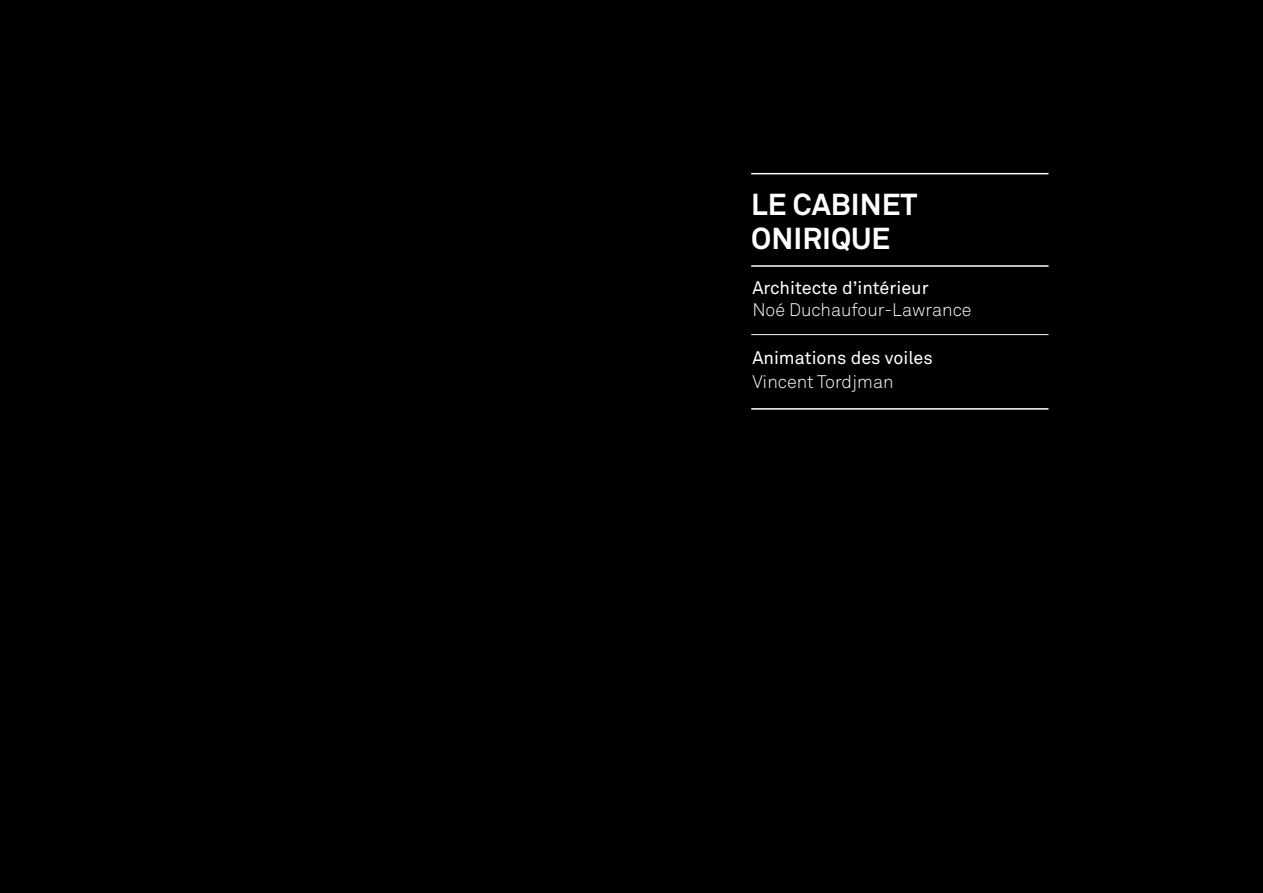
<style>
.page{position:relative;width:1263px;height:893px;background:#000}
.page>*{position:absolute;margin:0;border:0;box-sizing:border-box;transform-origin:0 0}
.t1{font:700 30px/33.5px "Akkurat";color:#fff}
.t2{font:18px "Akkurat";color:#fff}
.t3{font:300 18px "Akkurat";color:#fff}
</style>
<div class="page">
<hr style="left:751px;top:173px;width:297px;height:1px;background:#fff">
<hr style="left:751px;top:266px;width:297px;height:1px;background:#fff">
<hr style="left:751px;top:334px;width:297px;height:1px;background:#fff">
<hr style="left:751px;top:408px;width:297px;height:2px;background:#fff">
<h1 class="t1" style="left:751px;top:188px;width:168px">LE CABINET<br>ONIRIQUE</h1>
<p class="t2" style="left:752px;top:278px;width:178px">Architecte d’intérieur</p>
<p class="t3" style="left:752px;top:299px;width:221px">Noé Duchaufour-Lawrance</p>
<p class="t2" style="left:752px;top:347px;width:182px">Animations des voiles</p>
<p class="t3" style="left:752px;top:371px;width:143px">Vincent Tordjman</p>
</div>
